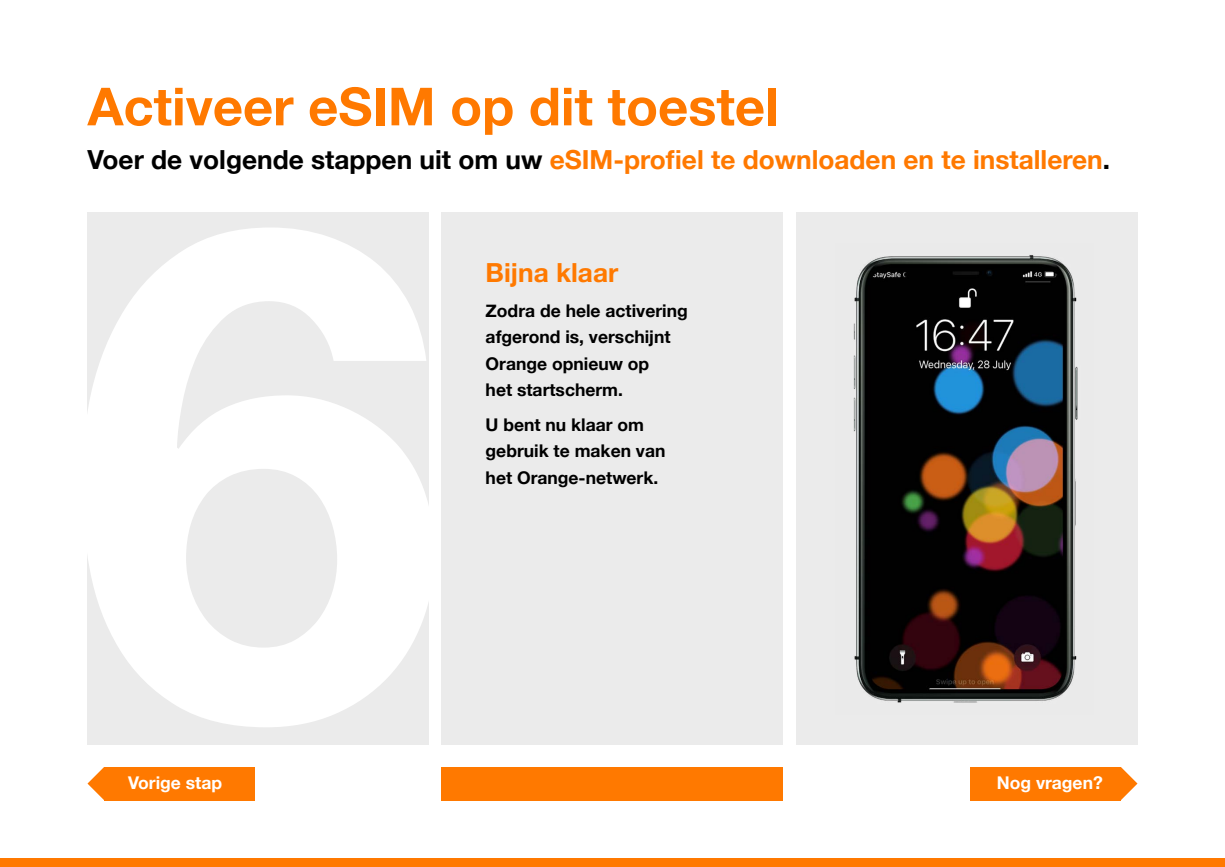
<style>
.page{position:relative;width:1225px;height:867px;background:#fff}
.page>*{position:absolute;margin:0;border:0;box-sizing:border-box;transform-origin:0 0}
.t1{font:700 52.5px "Helvetica Neue";color:#ff7900}
.t2{font:700 26.25px "Helvetica Neue";color:#ff7900}
.t3{font:700 17.5px/26.2px "Helvetica Neue";color:#000}
.t4{font:700 17.5px "Helvetica Neue";color:#fff}
.s1{color:#000}
</style>
<div class="page">
<div style="left:442px;top:213px;width:341px;height:531px;background:#ebebeb"></div>
<div style="left:88px;top:213px;width:341px;height:531px;background:#ebebeb"></div>
<div style="left:796px;top:213px;width:342px;height:531px;background:#ebebeb"></div>
<div style="left:0;top:858px;width:1225px;height:8px;background:#ff7900"></div>
<div style="left:970px;top:766px;width:151px;height:33px;background:#ff7900"></div>
<svg style="left:1121px;top:767px;width:17px;height:32px"></svg>
<div style="left:104px;top:766px;width:151px;height:33px;background:#ff7900"></div>
<svg style="left:87px;top:767px;width:17px;height:32px"></svg>
<div style="left:442px;top:766px;width:341px;height:33px;background:#ff7900"></div>
<img style="left:853px;top:255px;width:225px;height:448px">
<h1 class="t1" style="left:88px;top:65px;width:693px">Activeer eSIM op dit toestel</h1>
<h2 class="t2" style="left:88px;top:139px;width:1024px"><span class="s1">Voer de volgende stappen uit om uw</span> eSIM-profiel te downloaden en te installeren<span class="s1">.</span></h2>
<h2 class="t2" style="left:486px;top:252px;width:134px">Bijna klaar</h2>
<p class="t3" style="left:486px;top:298px;width:204px">Zodra de hele activering afgerond is, verschijnt<br>Orange opnieuw op<br>het startscherm.</p>
<p class="t3" style="left:486px;top:412px;width:181px">U bent nu klaar om gebruik te maken van het Orange-netwerk.</p>
<p class="t4" style="left:128px;top:769px;width:95px">Vorige stap</p>
<p class="t4" style="left:997px;top:769px;width:108px">Nog vragen?</p>
</div>
